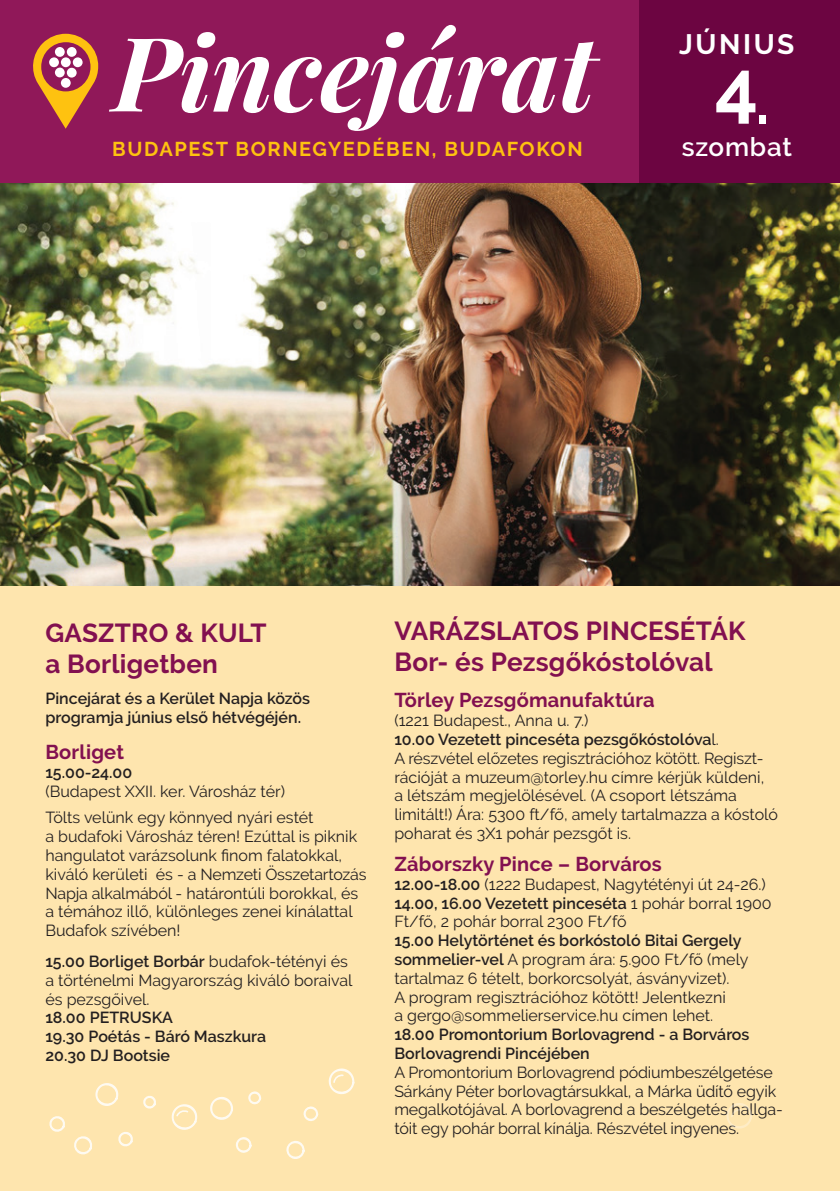
<style>
.page{position:relative;width:840px;height:1191px;background:#fff}
.page>*{position:absolute;margin:0;border:0;box-sizing:border-box;transform-origin:0 0}
.t1{font:italic 700 103px "Playfair Display";letter-spacing:-.005em;color:#fff}
.t2{font:700 76px "Raleway";color:#fff}
.t3{font:700 28px "Raleway";letter-spacing:.09em;color:#fff}
.t4{font:700 26px/31.2px "Raleway";letter-spacing:.01em;color:#821050}
.t5{font:600 26px "Raleway";letter-spacing:.03em;color:#fff}
.t6{font:700 20px "Raleway";letter-spacing:.01em;color:#821050}
.t7{font:700 20px "Raleway";letter-spacing:.08em;color:#fec210}
.t8{font:16px/18.8px "Raleway";color:#231f20}
.t9{font:600 16px/18.8px "Raleway";color:#231f20}
.s1{font-weight:600}
</style>
<div class="page">
<div style="left:0;top:471px;width:839px;height:720px;background:#fee5ae"></div>
<img style="left:0;top:182px;width:839px;height:403px">
<div style="left:0;top:0;width:839px;height:182px;background:#901859"></div>
<div style="left:638px;top:0;width:201px;height:182px;background:#6c0541"></div>
<svg style="left:33px;top:34px;width:65px;height:95px"></svg>
<div style="left:55px;top:47px;width:10px;height:10px;background:#fff;border-radius:50%"></div>
<div style="left:67px;top:47px;width:10px;height:10px;background:#fff;border-radius:50%"></div>
<div style="left:73px;top:57px;width:10px;height:10px;background:#fff;border-radius:50%"></div>
<div style="left:61px;top:57px;width:10px;height:10px;background:#fff;border-radius:50%"></div>
<div style="left:49px;top:57px;width:10px;height:10px;background:#fff;border-radius:50%"></div>
<div style="left:67px;top:68px;width:10px;height:10px;background:#fff;border-radius:50%"></div>
<div style="left:55px;top:68px;width:10px;height:9px;background:#fff;border-radius:50%"></div>
<div style="left:61px;top:78px;width:10px;height:10px;background:#fff;border-radius:50%"></div>
<svg style="left:303px;top:1106px;width:15px;height:15px"></svg>
<svg style="left:248px;top:1091px;width:13px;height:13px"></svg>
<svg style="left:328px;top:1068px;width:26px;height:26px"></svg>
<svg style="left:210px;top:1097px;width:23px;height:23px"></svg>
<svg style="left:236px;top:1137px;width:16px;height:16px"></svg>
<svg style="left:286px;top:1141px;width:19px;height:18px"></svg>
<svg style="left:726px;top:1103px;width:26px;height:26px"></svg>
<svg style="left:118px;top:1132px;width:15px;height:15px"></svg>
<svg style="left:143px;top:1096px;width:13px;height:13px"></svg>
<svg style="left:171px;top:1104px;width:27px;height:26px"></svg>
<svg style="left:95px;top:1083px;width:24px;height:23px"></svg>
<svg style="left:49px;top:1116px;width:16px;height:16px"></svg>
<svg style="left:74px;top:1136px;width:18px;height:19px"></svg>
<h1 class="t1" style="left:113px;top:2px;width:483px">Pincejárat</h1>
<p class="t7" style="left:112px;top:138px;width:471px">BUDAPEST BORNEGYEDÉBEN, BUDAFOKON</p>
<h3 class="t3" style="left:678px;top:28px;width:117px">JÚNIUS</h3>
<h2 class="t2" style="left:714px;top:44px;width:56px">4<sub>.</sub></h2>
<h3 class="t5" style="left:681px;top:132px;width:112px">szombat</h3>
<h3 class="t4" style="left:45px;top:617px;width:222px">GASZTRO &amp; KULT a Borligetben</h3>
<p class="t9" style="left:45px;top:689px;width:266px">Pincejárat és a Kerület Napja közös programja június első hétvégéjén.</p>
<p class="t6" style="left:45px;top:740px;width:80px">Borliget</p>
<p class="t9" style="left:45px;top:763px;width:88px">15.00-24.00</p>
<p class="t8" style="left:45px;top:777px;width:269px;line-height:26.8px">(Budapest XXII. ker. Városház tér)<br>Tölts velünk egy könnyed nyári estét</p>
<p class="t8" style="left:45px;top:827px;width:322px">a budafoki Városház téren! Ezúttal is piknik hangulatot varázsolunk finom falatokkal, kiváló kerületi és - a Nemzeti Összetartozás Napja alkalmából - határontúli borokkal, és a témához illő, különleges zenei kínálattal Budafok szívében!</p>
<p class="t8" style="left:45px;top:952px;width:308px"><span class="s1">15.00 Borliget Borbár</span> budafok-tétényi és a történelmi Magyarország kiváló boraival és pezsgőivel.</p>
<p class="t9" style="left:45px;top:1008px;width:222px">18.00 PETRUSKA<br>19.30 Poétás - Báró Maszkura<br>20.30 DJ Bootsie</p>
<h3 class="t4" style="left:394px;top:615px;width:352px">VARÁZSLATOS PINCESÉTÁK<br>Bor- és Pezsgőkóstolóval</h3>
<p class="t6" style="left:394px;top:689px;width:262px">Törley Pezsgőmanufaktúra</p>
<p class="t8" style="left:394px;top:711px;width:385px">(1221 Budapest., Anna u. 7.)<br><span class="s1">10.00 Vezetett pinceséta pezsgőkóstolóva</span>l.<br>A részvétel előzetes regisztrációhoz kötött. Regiszt&shy;rációját a muzeum@torley.hu címre kérjük küldeni,<br>a létszám megjelölésével. (A csoport létszáma limitált!) Ára: 5300 ft/fő, amely tartalmazza a kóstoló poharat és 3X1 pohár pezsgőt is.</p>
<p class="t6" style="left:394px;top:852px;width:269px">Záborszky Pince – Borváros</p>
<p class="t8" style="left:394px;top:874px;width:378px"><span class="s1">12.00-18.00</span> (1222 Budapest, Nagytétényi út 24-26.)<br><span class="s1">14.00, 16.00 Vezetett pinceséta</span> 1 pohár borral 1900<br>Ft/fő, 2 pohár borral 2300 Ft/fő</p>
<p class="t8" style="left:394px;top:931px;width:355px"><span class="s1">15.00 Helytörténet és borkóstoló Bitai Gergely sommelier-vel</span> A program ára: 5.900 Ft/fő (mely tartalmaz 6 tételt, borkorcsolyát, ásványvizet).<br>A program regisztrációhoz kötött! Jelentkezni<br>a gergo@sommelierservice.hu címen lehet.</p>
<p class="t9" style="left:394px;top:1025px;width:356px">18.00 Promontorium Borlovagrend - a Borváros<br>Borlovagrendi Pincéjében</p>
<p class="t8" style="left:394px;top:1062px;width:389px">A Promontorium Borlovagrend pódiumbeszélgetése Sárkány Péter borlovagtársukkal, a Márka üdítő egyik megalkotójával. A borlovagrend a beszélgetés hallga&shy;tóit egy pohár borral kínálja. Részvétel ingyenes.</p>
</div>
